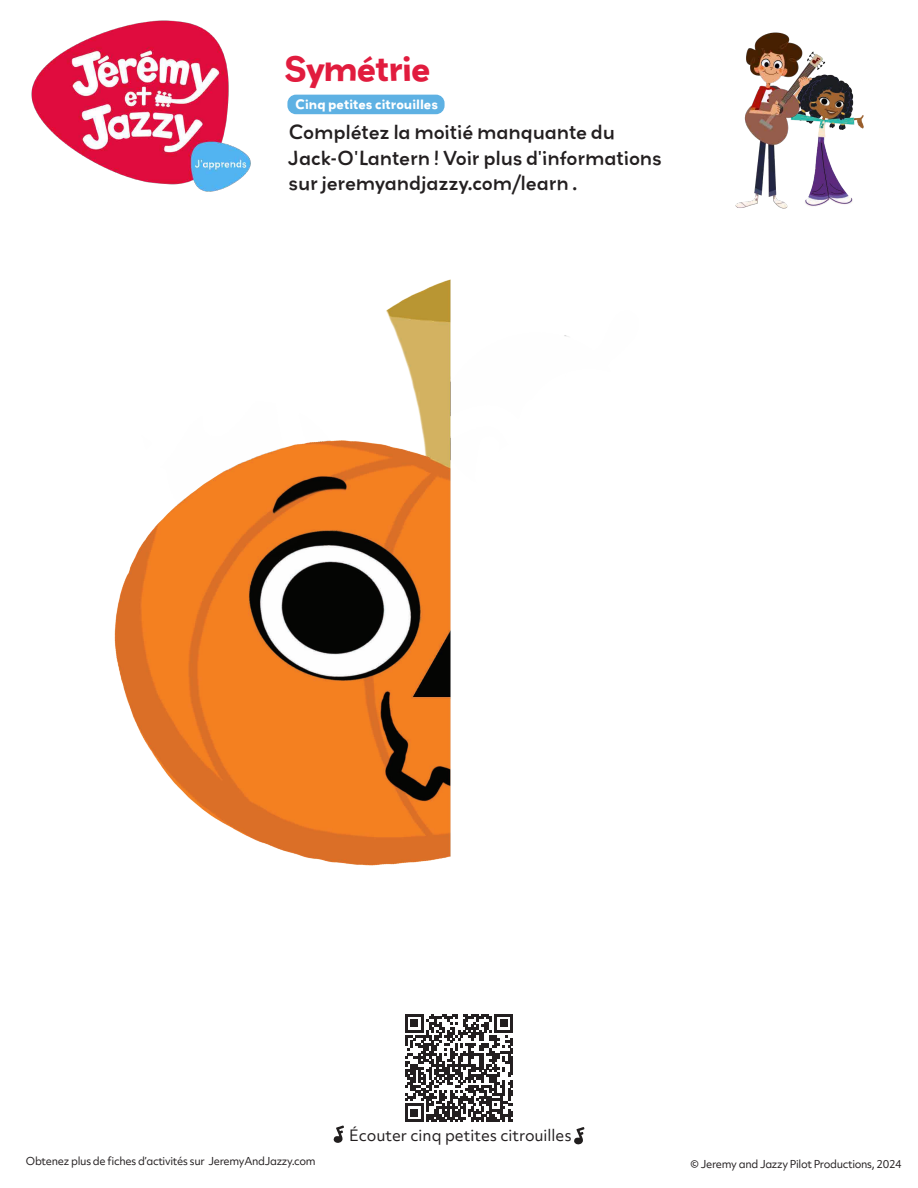
<style>
.page{position:relative;width:918px;height:1188px;background:#fff}
.page>*{position:absolute;margin:0;border:0;box-sizing:border-box;transform-origin:0 0}
.t1{font:700 31.5px "Grenadine MVB";letter-spacing:-.03em;color:#e11c3e}
.t2{font:500 18px/25.5px "Grenadine MVB";letter-spacing:-.01em;color:#231f20}
.t3{font:15px "Objektiv Mk 2";color:#231f20}
.t4{font:700 12px "Grenadine MVB";color:#fff}
.t5{font:10.5px "Objektiv Mk 2";letter-spacing:-.03em;color:#231f20}
</style>
<div class="page">
<img style="left:839px;top:80px;width:25px;height:125px">
<img style="left:735px;top:32px;width:104px;height:177px">
<img style="left:114px;top:279px;width:455px;height:587px">
<img style="left:31px;top:20px;width:220px;height:172px">
<div style="left:287px;top:95px;width:158px;height:19px;background:#5eb1e3;border-radius:9px"></div>
<svg style="left:333px;top:1125px;width:11px;height:18px"></svg>
<svg style="left:574px;top:1127px;width:10px;height:18px"></svg>
<svg style="left:405px;top:1014px;width:108px;height:108px"></svg>
<h1 class="t1" style="left:284px;top:46px;width:148px">Symétrie</h1>
<p class="t2" style="left:289px;top:119px;width:375px">Complétez la moitié manquante du<br>Jack-O'Lantern ! Voir plus d'informations sur jeremyandjazzy.com/learn .</p>
<p class="t4" style="left:295px;top:95px;width:144px">Cinq petites citrouilles</p>
<p class="t3" style="left:349px;top:1125px;width:224px">Écouter cinq petites citrouilles</p>
<p class="t5" style="left:26px;top:1154px;width:291px">Obtenez plus de fiches d’activités sur JeremyAndJazzy.com</p>
<p class="t5" style="left:691px;top:1157px;width:213px">© Jeremy and Jazzy Pilot Productions, 2024</p>
</div>
